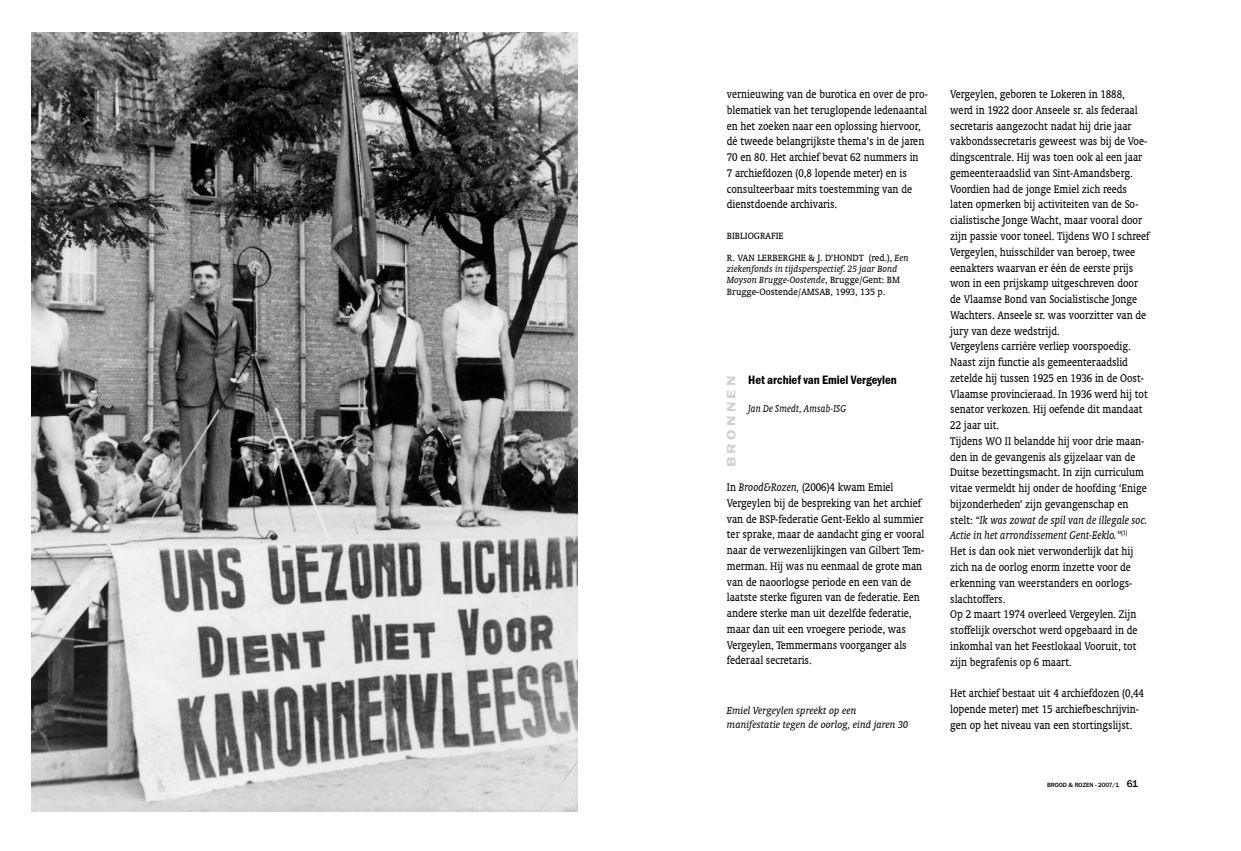
<style>
.page{position:relative;width:1241px;height:851px;background:#fff}
.page>*{position:absolute;margin:0;border:0;box-sizing:border-box;transform-origin:0 0}
.t1{font:12.5px/15.8px "Oranda BT";color:#000;scale:.9 1}
.t2{font:12.5px "Franklin Got T Dem Con";color:#000}
.t3{font:600 12.5px "Franklin Gothic";letter-spacing:.2em;color:#cfd0d1;scale:1.3 1}
.t4{font:italic 11.25px/13.5px "Oranda BT";color:#000}
.t5{font:italic 11.25px "Oranda BT";color:#000;scale:.9 1}
.t6{font:italic 10.25px/11.2px "Oranda BT";color:#000}
.t7{font:10.25px/21.9px "Oranda BT";color:#000}
.t8{font:500 6.25px "Franklin Gothic";color:#000}
.s1{font-style:italic}
.s2{font-style:normal}
.s3{font-size:10px}
</style>
<div class="page">
<img style="left:32px;top:33px;width:546px;height:778px">
<p class="t1" style="left:726px;top:86px;width:225px">vernieuwing van de burotica en over de pro&shy;blematiek van het teruglopende ledenaantal en het zoeken naar een oplossing hiervoor, dé tweede belangrijkste thema’s in de jaren 70 en 80. Het archief bevat 62 nummers in<br>7 archiefdozen (0,8 lopende meter) en is consulteerbaar mits toestemming van de dienstdoende archivaris.</p>
<p class="t7" style="left:726px;top:225px;width:183px">BIBLIOGRAFIE<br>R. VAN LERBERGHE &amp; J. D’HONDT (red.), <span class="s1">Een</span></p>
<p class="t6" style="left:726px;top:263px;width:175px">ziekenfonds in tijdsperspectief. 25 jaar Bond<br>Moyson Brugge-Oostende<span class="s2">, Brugge/Gent: BM<br>Brugge-Oostende/AMSAB, 1993, 135 p.</span></p>
<p class="t3" style="left:723px;top:467px;width:72px;rotate:-90deg">BRONNEN</p>
<p class="t2" style="left:748px;top:372px;width:150px">Het archief van Emiel Vergeylen</p>
<p class="t5" style="left:748px;top:402px;width:111px">Jan De Smedt, Amsab-ISG</p>
<p class="t1" style="left:726px;top:479px;width:221px">In <span class="s1">Brood&amp;Rozen,</span> (2006)4 kwam Emiel Vergeylen bij de bespreking van het archief van de BSP-federatie Gent-Eeklo al summier ter sprake, maar de aandacht ging er vooral naar de verwezenlijkingen van Gilbert Tem&shy;merman. Hij was nu eenmaal de grote man van de naoorlogse periode en een van de laatste sterke figuren van de federatie. Een andere sterke man uit dezelfde federatie, maar dan uit een vroegere periode, was Vergeylen, Temmermans voorganger als federaal secretaris.</p>
<p class="t4" style="left:726px;top:704px;width:183px">Emiel Vergeylen spreekt op een manifestatie tegen de oorlog, eind jaren 30</p>
<p class="t1" style="left:950px;top:86px;width:223px">Vergeylen, geboren te Lokeren in 1888, werd in 1922 door Anseele sr. als federaal secretaris aangezocht nadat hij drie jaar vakbondssecretaris geweest was bij de Voe&shy;dingscentrale. Hij was toen ook al een jaar gemeenteraadslid van Sint-Amandsberg.<br>Voordien had de jonge Emiel zich reeds laten opmerken bij activiteiten van de So&shy;cialistische Jonge Wacht, maar vooral door zijn passie voor toneel. Tijdens WO I schreef Vergeylen, huisschilder van beroep, twee eenakters waarvan er één de eerste prijs won in een prijskamp uitgeschreven door de Vlaamse Bond van Socialistische Jonge Wachters. Anseele sr. was voorzitter van de jury van deze wedstrijd.<br>Vergeylens carrière verliep voorspoedig.<br>Naast zijn functie als gemeenteraadslid zetelde hij tussen 1925 en 1936 in de Oost-Vlaamse provincieraad. In 1936 werd hij tot senator verkozen. Hij oefende dit mandaat 22 jaar uit.<br>Tijdens WO II belandde hij voor drie maan&shy;den in de gevangenis als gijzelaar van de Duitse bezettingsmacht. In zijn curriculum vitae vermeldt hij onder de hoofding ‘Enige bijzonderheden’ zijn gevangenschap en stelt: <span class="s1">“Ik was zowat de spil van de illegale soc.<br>Actie in het arrondissement Gent-Eeklo.”</span><sup>(1)<br></sup>Het is dan ook niet verwonderlijk dat hij zich na de oorlog enorm inzette voor de erkenning van weerstanders en oorlogs&shy;slachtoffers.<br>Op 2 maart 1974 overleed Vergeylen. Zijn stoffelijk overschot werd opgebaard in de inkomhal van het Feestlokaal Vooruit, tot zijn begrafenis op 6 maart.</p>
<p class="t1" style="left:950px;top:685px;width:217px">Het archief bestaat uit 4 archiefdozen (0,44 lopende meter) met 15 archiefbeschrijvin&shy;gen op het niveau van een stortingslijst.</p>
<p class="t8" style="left:1046px;top:781px;width:92px">BROOD &amp; ROZEN - 2007/1 <span class="s3">61</span></p>
</div>
